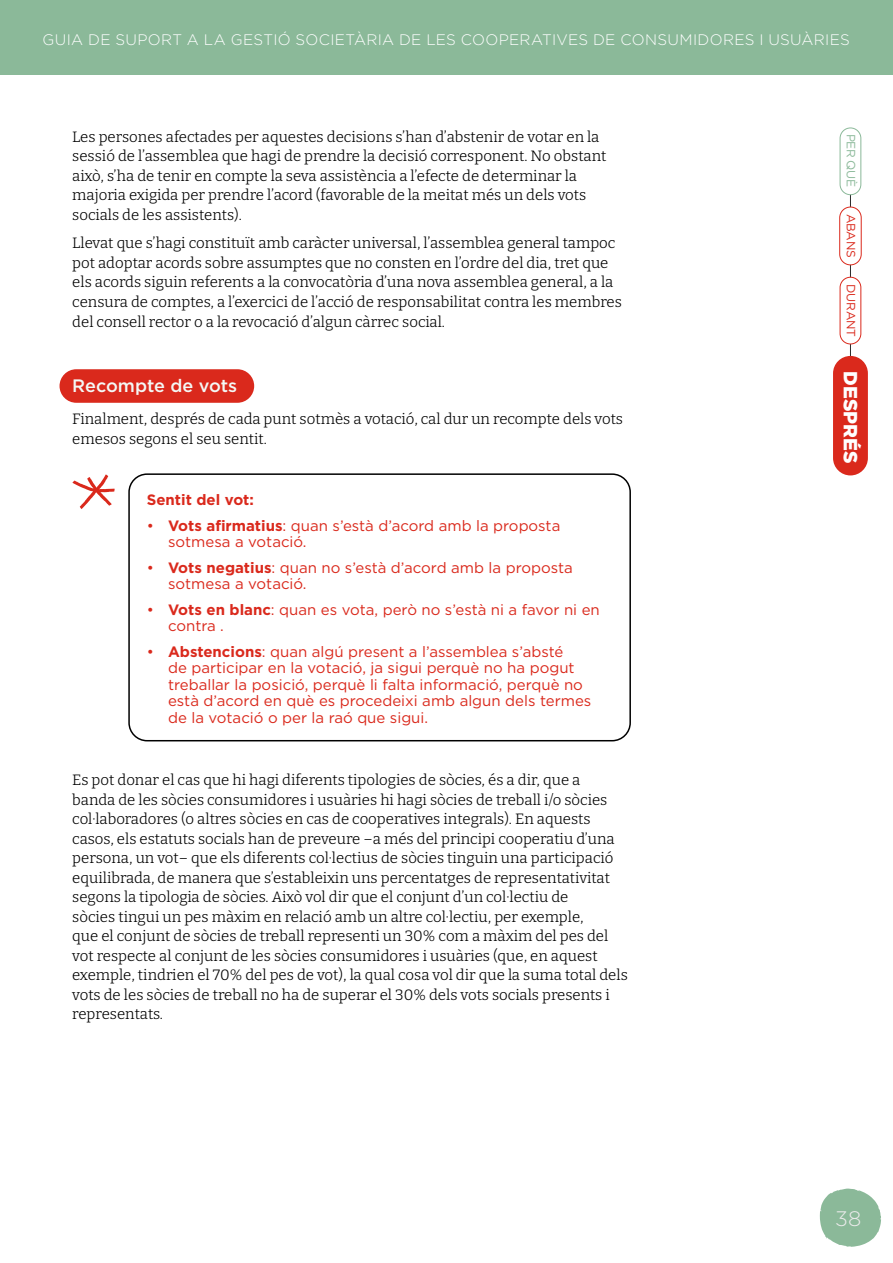
<style>
.page{position:relative;width:893px;height:1263px;background:#fff}
.page>*{position:absolute;margin:0;border:0;box-sizing:border-box;transform-origin:0 0}
.t1{font:300 21px "Gotham";color:#ebebeb}
.t2{font:900 19.2px "Gotham";letter-spacing:.005em;color:#fff}
.t3{font:500 18px "Gotham";letter-spacing:-.01em;color:#f4f8f5}
.t4{font:300 15.15px "Gotham";letter-spacing:.02em;color:#fff}
.t5{font:100 15px/19.5px "Bitter";color:#000}
.t6{font:15px/16.5px "Gotham";color:#da291c}
.t7{font:700 15px "Gotham";color:#da291c}
.t8{font:12px "Gotham";letter-spacing:-.02em;color:#da291c}
.t9{font:12px "Gotham";letter-spacing:-.015em;color:#8bb999}
.s1{font-weight:700}
</style>
<div class="page">
<svg style="left:820px;top:1188px;width:61px;height:59px"></svg>
<hr style="left:850px;top:178px;width:1px;height:251px;background:#292929">
<div style="left:833px;top:356px;width:35px;height:119px;background:#da291c;border-radius:17px"></div>
<div style="left:840px;top:277px;width:21px;height:67px;background:#fff;border-radius:10px"></div>
<div style="left:840px;top:277px;width:21px;height:67px;border:1px solid #da291c;border-radius:10px"></div>
<div style="left:840px;top:128px;width:21px;height:67px;background:#fff;border-radius:10px"></div>
<div style="left:840px;top:128px;width:21px;height:67px;border:1px solid #8bb999;border-radius:10px"></div>
<div style="left:0;top:0;width:893px;height:74px;background:#8bb999"></div>
<div style="left:840px;top:207px;width:21px;height:58px;background:#fff;border-radius:11px"></div>
<div style="left:839px;top:207px;width:23px;height:58px;border:1px solid #da291c;border-radius:11px"></div>
<div style="left:60px;top:369px;width:194px;height:34px;background:#da291c;border-radius:17px"></div>
<svg style="left:72px;top:474px;width:43px;height:35px"></svg>
<div style="left:128px;top:473px;width:503px;height:268px;border:2px solid #000;border-radius:18px"></div>
<p class="t4" style="left:43px;top:30px;width:809px">GUIA DE SUPORT A LA GESTIÓ SOCIETÀRIA DE LES COOPERATIVES DE CONSUMIDORES I USUÀRIES</p>
<p class="t5" style="left:72px;top:126px;width:536px">Les persones afectades per aquestes decisions s’han d’abstenir de votar en la sessió de l’assemblea que hagi de prendre la decisió corresponent. No obstant això, s’ha de tenir en compte la seva assistència a l’efecte de determinar la majoria exigida per prendre l’acord (favorable de la meitat més un dels vots socials de les assistents).</p>
<p class="t5" style="left:72px;top:233px;width:551px">Llevat que s’hagi constituït amb caràcter universal, l’assemblea general tampoc pot adoptar acords sobre assumptes que no consten en l’ordre del dia, tret que els acords siguin referents a la convocatòria d’una nova assemblea general, a la censura de comptes, a l’exercici de l’acció de responsabilitat contra les membres del consell rector o a la revocació d’algun càrrec social.</p>
<h5 class="t3" style="left:72px;top:374px;width:166px">Recompte de vots</h5>
<p class="t5" style="left:72px;top:409px;width:552px">Finalment, després de cada punt sotmès a votació, cal dur un recompte dels vots emesos segons el seu sentit.</p>
<p class="t7" style="left:147px;top:490px;width:109px">Sentit del vot:</p>
<p class="t6" style="left:147px;top:517px;width:9px">•</p>
<p class="t6" style="left:147px;top:559px;width:9px">•</p>
<p class="t6" style="left:147px;top:601px;width:9px">•</p>
<p class="t6" style="left:147px;top:643px;width:9px">•</p>
<p class="t6" style="left:168px;top:517px;width:394px"><span class="s1">Vots afirmatius</span>: quan s’està d’acord amb la proposta sotmesa a votació.</p>
<p class="t6" style="left:168px;top:559px;width:406px"><span class="s1">Vots negatius</span>: quan no s’està d’acord amb la proposta sotmesa a votació.</p>
<p class="t6" style="left:168px;top:601px;width:433px"><span class="s1">Vots en blanc</span>: quan es vota, però no s’està ni a favor ni en contra .</p>
<p class="t6" style="left:168px;top:643px;width:425px"><span class="s1">Abstencions</span>: quan algú present a l’assemblea s’absté<br>de participar en la votació, ja sigui perquè no ha pogut treballar la posició, perquè li falta informació, perquè no està d’acord en què es procedeixi amb algun dels termes de la votació o per la raó que sigui.</p>
<p class="t5" style="left:72px;top:770px;width:557px">Es pot donar el cas que hi hagi diferents tipologies de sòcies, és a dir, que a<br>banda de les sòcies consumidores i usuàries hi hagi sòcies de treball i/o sòcies col·laboradores (o altres sòcies en cas de cooperatives integrals). En aquests casos, els estatuts socials han de preveure –a més del principi cooperatiu d’una persona, un vot– que els diferents col·lectius de sòcies tinguin una participació equilibrada, de manera que s’estableixin uns percentatges de representativitat segons la tipologia de sòcies. Això vol dir que el conjunt d’un col·lectiu de<br>sòcies tingui un pes màxim en relació amb un altre col·lectiu, per exemple,<br>que el conjunt de sòcies de treball representi un 30% com a màxim del pes del vot respecte al conjunt de les sòcies consumidores i usuàries (que, en aquest exemple, tindrien el 70% del pes de vot), la qual cosa vol dir que la suma total dels vots de les sòcies de treball no ha de superar el 30% dels vots socials presents i representats.</p>
<p class="t9" style="left:859px;top:134px;width:55px;rotate:90deg">PER QUÈ</p>
<p class="t8" style="left:859px;top:214px;width:45px;rotate:90deg">ABANS</p>
<p class="t8" style="left:859px;top:284px;width:55px;rotate:90deg">DURANT</p>
<p class="t2" style="left:864px;top:371px;width:94px;rotate:90deg">DESPRÉS</p>
<h1 class="t1" style="left:835px;top:1205px;width:28px">38</h1>
</div>
